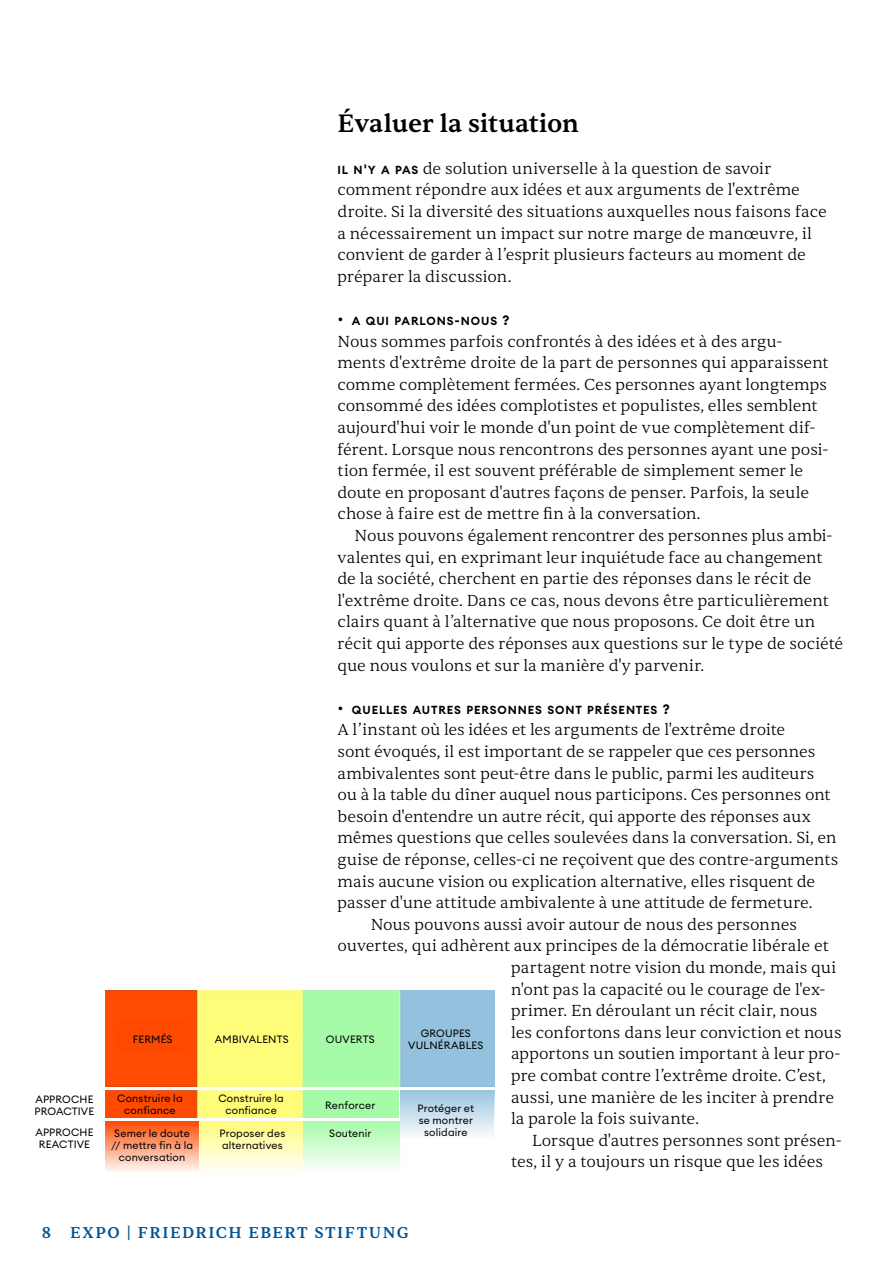
<style>
.page{position:relative;width:893px;height:1263px;background:#fff}
.page>*{position:absolute;margin:0;border:0;box-sizing:border-box;transform-origin:0 0}
.t1{font:500 25.5px "Sentient";letter-spacing:-.005em;color:#000}
.t2{font:300 16.2px/21.6px "Sentient";color:#000}
.t3{font:500 15.9px "Sentient";letter-spacing:.09em;color:#005597}
.t4{font:600 11.55px "Euclid Circular A";letter-spacing:.075em;color:#000}
.t5{font:10.5px/12px "Euclid Circular A";letter-spacing:.015em;color:#000;text-align:center}
.s1{font-family:"Euclid Circular A";font-weight:600;font-size:11.55px}
.s2{font-family:"Euclid Circular A";font-weight:600;font-size:13.5px}
.s3{font-family:"Sentient";font-weight:300;font-size:16.5px}
.s4{font-size:13.5px}
</style>
<div class="page">
<img style="left:105px;top:991px;width:389px;height:127px">
<div style="left:120px;top:1020px;width:69px;height:33px;background:#fe4a01"></div>
<div style="left:203px;top:1020px;width:96px;height:33px;background:#fffc79"></div>
<div style="left:307px;top:1020px;width:88px;height:33px;background:#a6fba8"></div>
<div style="left:307px;top:1090px;width:93px;height:25px;background:#a6fba8"></div>
<div style="left:207px;top:1091px;width:89px;height:25px;background:#fffc79"></div>
<div style="left:402px;top:1020px;width:89px;height:47px;background:#94c1de"></div>
<div style="left:120px;top:1093px;width:69px;height:22px;background:#fe4a01"></div>
<div style="left:400px;top:1087px;width:94px;height:52px;background:linear-gradient(to bottom,#93c0dd,#f9fbfd)"></div>
<div style="left:303px;top:1121px;width:97px;height:51px;background:linear-gradient(to bottom,#a6fba8,#fbfefb)"></div>
<div style="left:199px;top:1121px;width:104px;height:51px;background:linear-gradient(to bottom,#fffc79,#fffefa)"></div>
<div style="left:105px;top:1121px;width:94px;height:51px;background:linear-gradient(to bottom,#fe4b02,#fef8f6)"></div>
<hr style="left:91px;top:1087px;width:406px;height:3px;background:#fff">
<p class="t5" style="left:35px;top:1093px;width:61px;text-align:left">APPROCHE<br>PROACTIVE</p>
<p class="t5" style="left:35px;top:1126px;width:60px">APPROCHE<br>REACTIVE</p>
<h1 class="t1" style="left:338px;top:108px;width:243px">Évaluer la situation</h1>
<p class="t2" style="left:338px;top:158px;width:491px"><span class="s1">IL N</span><span class="s2">'</span><span class="s1">Y A PAS</span> de solution universelle à la question de savoir comment répondre aux idées et aux arguments de l'extrême droite. Si la diversité des situations auxquelles nous faisons face a nécessairement un impact sur notre marge de manœuvre, il convient de garder à l’esprit plusieurs facteurs au moment de préparer la discussion.</p>
<p class="t4" style="left:338px;top:313px;width:174px"><span class="s3">•</span> A QUI PARLONS<span class="s4">-</span>NOUS <span class="s4">?</span></p>
<p class="t2" style="left:338px;top:330px;width:492px">Nous sommes parfois confrontés à des idées et à des argu&shy;ments d'extrême droite de la part de personnes qui apparaissent comme complètement fermées. Ces personnes ayant longtemps consommé des idées complotistes et populistes, elles semblent aujourd'hui voir le monde d'un point de vue complètement dif&shy;férent. Lorsque nous rencontrons des personnes ayant une posi&shy;tion fermée, il est souvent préférable de simplement semer le doute en proposant d'autres façons de penser. Parfois, la seule chose à faire est de mettre fin à la conversation.</p>
<p class="t2" style="left:338px;top:525px;width:507px;text-indent:17px">Nous pouvons également rencontrer des personnes plus ambi&shy;valentes qui, en exprimant leur inquiétude face au changement de la société, cherchent en partie des réponses dans le récit de l'extrême droite. Dans ce cas, nous devons être particulièrement clairs quant à l’alternative que nous proposons. Ce doit être un récit qui apporte des réponses aux questions sur le type de société que nous voulons et sur la manière d'y parvenir.</p>
<p class="t4" style="left:338px;top:702px;width:334px"><span class="s3">•</span> QUELLES AUTRES PERSONNES SONT PRÉSENTES <span class="s4">?</span></p>
<p class="t2" style="left:338px;top:719px;width:449px">A l’instant où les idées et les arguments de l'extrême droite</p>
<p class="t2" style="left:338px;top:741px;width:479px">sont évoqués, il est important de se rappeler que ces personnes</p>
<p class="t2" style="left:338px;top:762px;width:478px">ambivalentes sont peut-être dans le public, parmi les auditeurs</p>
<p class="t2" style="left:338px;top:784px;width:494px">ou à la table du dîner auquel nous participons. Ces personnes ont</p>
<p class="t2" style="left:338px;top:806px;width:475px">besoin d'entendre un autre récit, qui apporte des réponses aux</p>
<p class="t2" style="left:338px;top:827px;width:500px">mêmes questions que celles soulevées dans la conversation. Si, en</p>
<p class="t2" style="left:338px;top:849px;width:502px">guise de réponse, celles-ci ne reçoivent que des contre-arguments</p>
<p class="t2" style="left:338px;top:870px;width:479px">mais aucune vision ou explication alternative, elles risquent de</p>
<p class="t2" style="left:338px;top:892px;width:477px">passer d'une attitude ambivalente à une attitude de fermeture.</p>
<p class="t2" style="left:371px;top:914px;width:428px">Nous pouvons aussi avoir autour de nous des personnes</p>
<p class="t2" style="left:338px;top:935px;width:493px">ouvertes, qui adhèrent aux principes de la démocratie libérale et</p>
<p class="t2" style="left:511px;top:957px;width:327px">partagent notre vision du monde, mais qui</p>
<p class="t2" style="left:511px;top:978px;width:316px">n'ont pas la capacité ou le courage de l'ex-</p>
<p class="t2" style="left:511px;top:1000px;width:308px">primer. En déroulant un récit clair, nous</p>
<p class="t2" style="left:511px;top:1022px;width:332px">les confortons dans leur conviction et nous</p>
<p class="t2" style="left:511px;top:1043px;width:331px">apportons un soutien important à leur pro-</p>
<p class="t2" style="left:511px;top:1065px;width:316px">pre combat contre l’extrême droite. C’est,</p>
<p class="t2" style="left:511px;top:1086px;width:325px">aussi, une manière de les inciter à prendre</p>
<p class="t2" style="left:511px;top:1108px;width:189px">la parole la fois suivante.</p>
<p class="t2" style="left:532px;top:1130px;width:311px">Lorsque d'autres personnes sont présen-</p>
<p class="t2" style="left:511px;top:1151px;width:314px">tes, il y a toujours un risque que les idées</p>
<p class="t5" style="left:408px;top:1027px;width:77px">GROUPES<br>VULNÉRABLES</p>
<p class="t5" style="left:133px;top:1033px;width:41px">FERMÉS</p>
<p class="t5" style="left:215px;top:1033px;width:75px">AMBIVALENTS</p>
<p class="t5" style="left:326px;top:1033px;width:50px">OUVERTS</p>
<p class="t5" style="left:117px;top:1092px;width:67px">Construire la confiance</p>
<p class="t5" style="left:218px;top:1092px;width:67px">Construire la confiance</p>
<p class="t5" style="left:325px;top:1099px;width:52px">Renforcer</p>
<p class="t5" style="left:418px;top:1102px;width:58px;text-align:left">Protéger et se montrer</p>
<p class="t5" style="left:220px;top:1127px;width:67px">Proposer des</p>
<p class="t5" style="left:329px;top:1127px;width:44px">Soutenir</p>
<p class="t5" style="left:424px;top:1126px;width:45px">solidaire</p>
<p class="t5" style="left:222px;top:1139px;width:62px">alternatives</p>
<p class="t5" style="left:111px;top:1127px;width:84px">Semer le doute // mettre fin à la conversation</p>
<p class="t3" style="left:42px;top:1223px;width:368px">8 EXPO | FRIEDRICH EBERT STIFTUNG</p>
</div>
